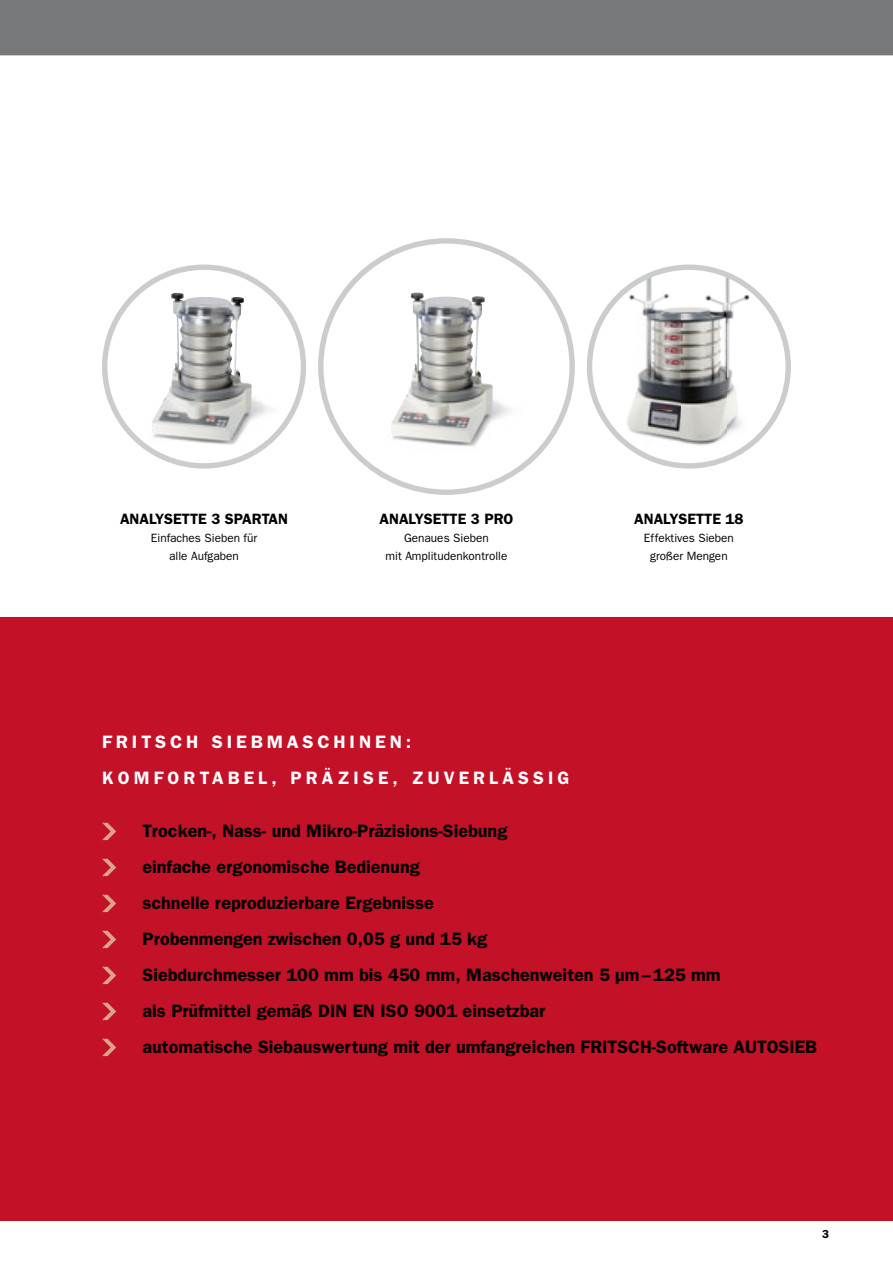
<style>
.page{position:relative;width:893px;height:1263px;background:#fff}
.page>*{position:absolute;margin:0;border:0;box-sizing:border-box;transform-origin:0 0}
.t1{font:600 18px/36px "Franklin Gothic";color:#000}
.t2{font:600 18px/36px "Franklin Gothic";letter-spacing:.23em;color:#fff}
.t3{font:600 15px "Franklin Gothic";color:#000}
.t4{font:12px/18px "Franklin Gothic";color:#000;text-align:center}
.t5{font:12px "Franklin Got URWT Dem";color:#000}
</style>
<div class="page">
<div style="left:0;top:617px;width:893px;height:603px;background:#c31128"></div>
<div style="left:0;top:0;width:893px;height:55px;background:#777879"></div>
<svg style="left:102px;top:823px;width:14px;height:17px"></svg>
<svg style="left:102px;top:859px;width:14px;height:17px"></svg>
<svg style="left:102px;top:895px;width:14px;height:17px"></svg>
<svg style="left:102px;top:931px;width:14px;height:17px"></svg>
<svg style="left:102px;top:967px;width:14px;height:17px"></svg>
<svg style="left:102px;top:1003px;width:14px;height:17px"></svg>
<svg style="left:102px;top:1039px;width:14px;height:17px"></svg>
<img style="left:138px;top:276px;width:141px;height:171px">
<img style="left:152px;top:293px;width:83px;height:140px">
<div style="left:102px;top:265px;width:204px;height:204px;border:5px solid #cbcccd;border-radius:50%"></div>
<img style="left:392px;top:292px;width:118px;height:155px">
<img style="left:391px;top:313px;width:26px;height:121px">
<img style="left:590px;top:267px;width:183px;height:191px">
<div style="left:587px;top:265px;width:204px;height:204px;border:5px solid #cbcccd;border-radius:50%"></div>
<p class="t3" style="left:120px;top:514px;width:170px">ANALYSETTE 3 SPARTAN</p>
<p class="t4" style="left:151px;top:530px;width:108px">Einfaches Sieben für alle Aufgaben</p>
<p class="t3" style="left:379px;top:514px;width:135px">ANALYSETTE 3 PRO</p>
<p class="t4" style="left:386px;top:530px;width:123px">Genaues Sieben<br>mit Amplitudenkontrolle</p>
<p class="t3" style="left:634px;top:514px;width:111px">ANALYSETTE 18</p>
<p class="t4" style="left:644px;top:530px;width:91px">Effektives Sieben großer Mengen</p>
<p class="t2" style="left:102px;top:725px;width:469px">FRITSCH SIEBMASCHINEN:<br>KOMFORTABEL, PRÄZISE, ZUVERLÄSSIG</p>
<p class="t1" style="left:143px;top:814px;width:676px">Trocken-, Nass- und Mikro-Präzisions-Siebung<br>einfache ergonomische Bedienung<br>schnelle reproduzierbare Ergebnisse<br>Probenmengen zwischen 0,05 g und 15 kg<br>Siebdurchmesser 100 mm bis 450 mm, Maschenweiten 5 µm – 125 mm<br>als Prüfmittel gemäß DIN EN ISO 9001 einsetzbar<br>automatische Siebauswertung mit der umfangreichen FRITSCH-Software AUTOSIEB</p>
<p class="t5" style="left:822px;top:1230px;width:9px">3</p>
</div>
